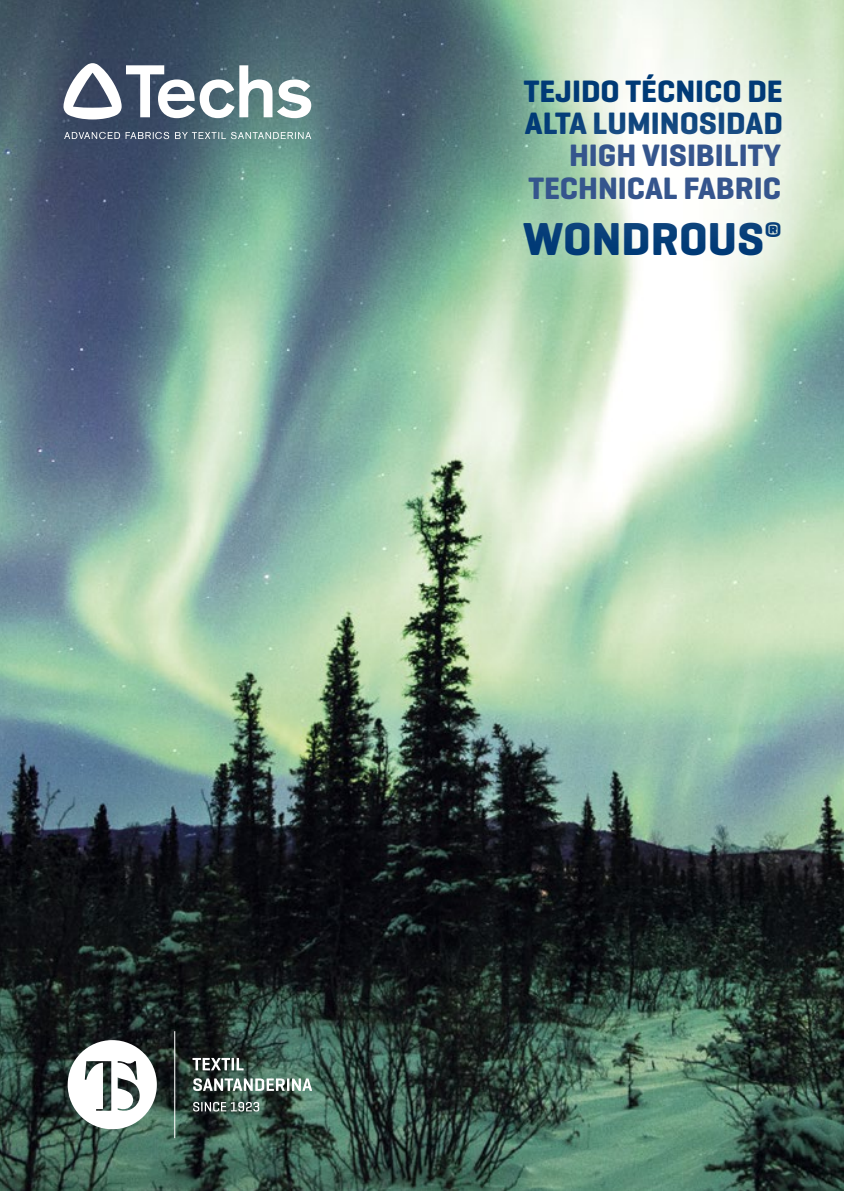
<style>
.page{position:relative;width:844px;height:1191px;background:#fff}
.page>*{position:absolute;margin:0;border:0;box-sizing:border-box;transform-origin:0 0}
.t1{font:700 46.9px "Geogrotesque";color:#003a76}
.t2{font:700 31.5px/32.4px "Geogrotesque";color:#003a76}
.t3{font:700 31.5px/32.4px "Geogrotesque";color:#35558d;text-align:right}
</style>
<div class="page">
<img style="left:0;top:0;width:843px;height:1191px">
<svg style="left:68px;top:1031px;width:244px;height:107px"></svg>
<div style="left:477px;top:172px;width:350px;height:133px;background:#fff;opacity:.75"></div>
<svg style="left:63px;top:63px;width:248px;height:76px"></svg>
<div style="left:473px;top:25px;width:361px;height:164px;background:#fff;opacity:.75"></div>
<div style="left:479px;top:90px;width:352px;height:163px;background:#fff;opacity:.75"></div>
<p class="t2" style="left:524px;top:75px;width:260px">TEJIDO TÉCNICO DE<br>ALTA LUMINOSIDAD</p>
<p class="t3" style="left:528px;top:139px;width:254px">HIGH VISIBILITY<br>TECHNICAL FABRIC</p>
<h1 class="t1" style="left:523px;top:210px;width:260px">WONDROUS<sup>®</sup></h1>
</div>
